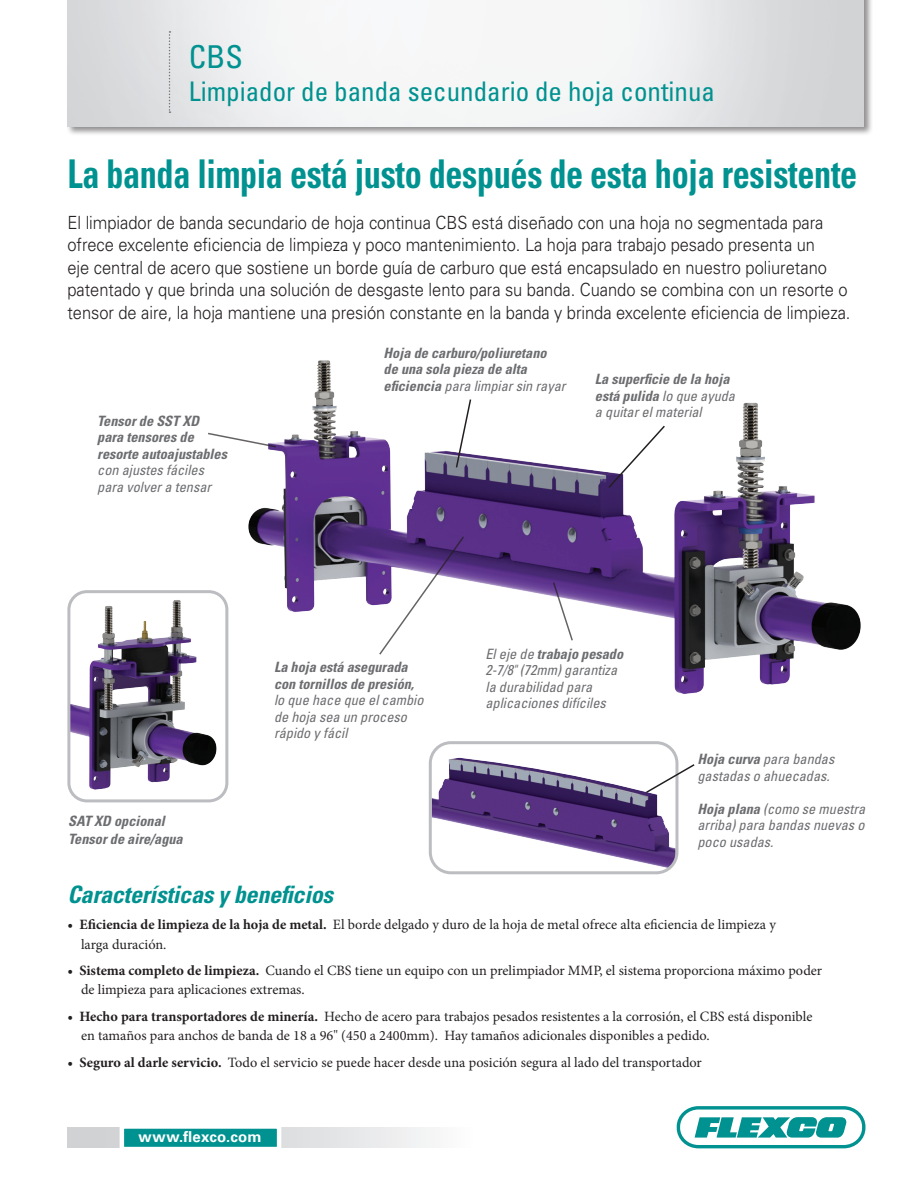
<style>
.page{position:relative;width:918px;height:1188px;background:#fff}
.page>*{position:absolute;margin:0;border:0;box-sizing:border-box;transform-origin:0 0}
.intro_hdr{font:700 condensed 39.6px "Univers LT Std";letter-spacing:-.01em;color:#009290;scale:.86 1}
.t1{font:condensed 31.5px "Univers LT Std";color:#009290}
.t2{font:condensed 27px "Univers LT Std";color:#009290}
.sub_hdr{font:italic 700 condensed 24px "Univers LT Std";letter-spacing:-.01em;color:#009290}
.t3{font:300 18.15px/22.5px "Univers LT Std";letter-spacing:-.005em;color:#231f20;scale:.91 1}
.t4{font:700 15.6px "Univers LT Std";letter-spacing:.005em;color:#fff}
.flexcoWeb_revrs{font:700 15px "Univers LT Std";letter-spacing:.02em;color:#fff}
.body_copy{font:14.25px/19.5px "Minion Pro";color:#231f20}
.captions_Left_Aligned{font:italic condensed 14.25px/16.5px "Univers LT Std";color:#6c6d70}
.captions_Left_Aligned-2{font:italic 700 condensed 14.25px/16.5px "Univers LT Std";color:#6c6d70}
.s1{font-weight:400}
.s2{font-weight:700}
</style>
<div class="page">
<div style="left:66px;top:0;width:808px;height:136px;background:#231f20;opacity:.5"></div>
<img style="left:67px;top:0;width:797px;height:126px">
<svg style="left:677px;top:1106px;width:188px;height:42px"></svg>
<svg style="left:68px;top:1128px;width:362px;height:20px"></svg>
<div style="left:120px;top:1124px;width:161px;height:27px;background:#009290;border:4px solid #fff"></div>
<svg style="left:169px;top:31px;width:2px;height:82px"></svg>
<img style="left:71px;top:598px;width:146px;height:194px">
<div style="left:67px;top:590px;width:161px;height:212px;border:3px solid #bcbdc0;border-radius:18px"></div>
<img style="left:248px;top:360px;width:613px;height:334px">
<svg style="left:455px;top:398px;width:17px;height:71px"></svg>
<svg style="left:607px;top:424px;width:59px;height:65px"></svg>
<svg style="left:208px;top:432px;width:70px;height:17px"></svg>
<svg style="left:552px;top:581px;width:22px;height:61px"></svg>
<svg style="left:378px;top:535px;width:88px;height:121px"></svg>
<img style="left:433px;top:755px;width:243px;height:118px">
<div style="left:429px;top:741px;width:249px;height:133px;border:3px solid #bcbdc0;border-radius:21px"></div>
<svg style="left:644px;top:763px;width:51px;height:31px"></svg>
<p class="t1" style="left:189px;top:37px;width:56px">CBS</p>
<p class="t2" style="left:189px;top:74px;width:528px">Limpiador de banda secundario de hoja continua</p>
<p class="intro_hdr" style="left:68px;top:150px;width:920px">La banda limpia está justo después de esta hoja resistente</p>
<p class="t3" style="left:68px;top:211px;width:862px">El limpiador de banda secundario de hoja continua CBS está diseñado con una hoja no segmentada para ofrece excelente eficiencia de limpieza y poco mantenimiento. La hoja para trabajo pesado presenta un<br>eje central de acero que sostiene un borde guía de carburo que está encapsulado en nuestro poliuretano patentado y que brinda una solución de desgaste lento para su banda. Cuando se combina con un resorte o tensor de aire, la hoja mantiene una presión constante en la banda y brinda excelente eficiencia de limpieza.</p>
<p class="captions_Left_Aligned-2" style="left:97px;top:413px;width:131px">Tensor de SST XD para tensores de resorte autoajustables <span class="s1">con ajustes fáciles para volver a tensar</span></p>
<p class="captions_Left_Aligned-2" style="left:384px;top:345px;width:184px">Hoja de carburo/poliuretano<br>de una sola pieza de alta eficiencia <span class="s1">para limpiar sin rayar</span></p>
<p class="captions_Left_Aligned-2" style="left:595px;top:371px;width:142px">La superficie de la hoja está pulida <span class="s1">lo que ayuda a quitar el material</span></p>
<p class="captions_Left_Aligned-2" style="left:68px;top:813px;width:98px">SAT XD opcional</p>
<p class="captions_Left_Aligned-2" style="left:68px;top:831px;width:116px">Tensor de aire/agua</p>
<p class="captions_Left_Aligned" style="left:274px;top:659px;width:151px"><span class="s2">La hoja está asegurada con tornillos de presión, </span>lo que hace que el cambio de hoja sea un proceso rápido y fácil</p>
<p class="captions_Left_Aligned" style="left:486px;top:646px;width:139px">El eje de <span class="s2">trabajo pesado<br></span>2-7/8" (72mm) garantiza la durabilidad para aplicaciones difíciles</p>
<p class="captions_Left_Aligned" style="left:698px;top:751px;width:138px"><span class="s2">Hoja curva</span> para bandas gastadas o ahuecadas.</p>
<p class="captions_Left_Aligned" style="left:698px;top:800px;width:169px;text-align:justify"><span class="s2">Hoja plana</span> (como se muestra arriba) para bandas nuevas o poco usadas.</p>
<p class="sub_hdr" style="left:68px;top:880px;width:267px">Características y beneficios</p>
<p class="body_copy" style="left:81px;top:915px;width:696px;text-indent:-14px"><span class="s2">• Eficiencia de limpieza de la hoja de metal.</span> El borde delgado y duro de la hoja de metal ofrece alta eficiencia de limpieza y larga duración.</p>
<p class="body_copy" style="left:81px;top:961px;width:743px;text-indent:-14px"><span class="s2">• Sistema completo de limpieza.</span> Cuando el CBS tiene un equipo con un prelimpiador MMP, el sistema proporciona máximo poder de limpieza para aplicaciones extremas.</p>
<p class="body_copy" style="left:81px;top:1006px;width:733px;text-indent:-14px"><span class="s2">• Hecho para transportadores de minería.</span> Hecho de acero para trabajos pesados resistentes a la corrosión, el CBS está disponible en tamaños para anchos de banda de 18 a 96" (450 a 2400mm). Hay tamaños adicionales disponibles a pedido.</p>
<p class="body_copy" style="left:68px;top:1052px;width:636px"><span class="s2">• Seguro al darle servicio.</span> Todo el servicio se puede hacer desde una posición segura al lado del transportador</p>
<p class="flexcoWeb_revrs" style="left:138px;top:1128px;width:125px">www.flexco.com</p>
<p class="t4" style="left:125px;top:1128px;width:130px">w w.flexco.com</p>
</div>
